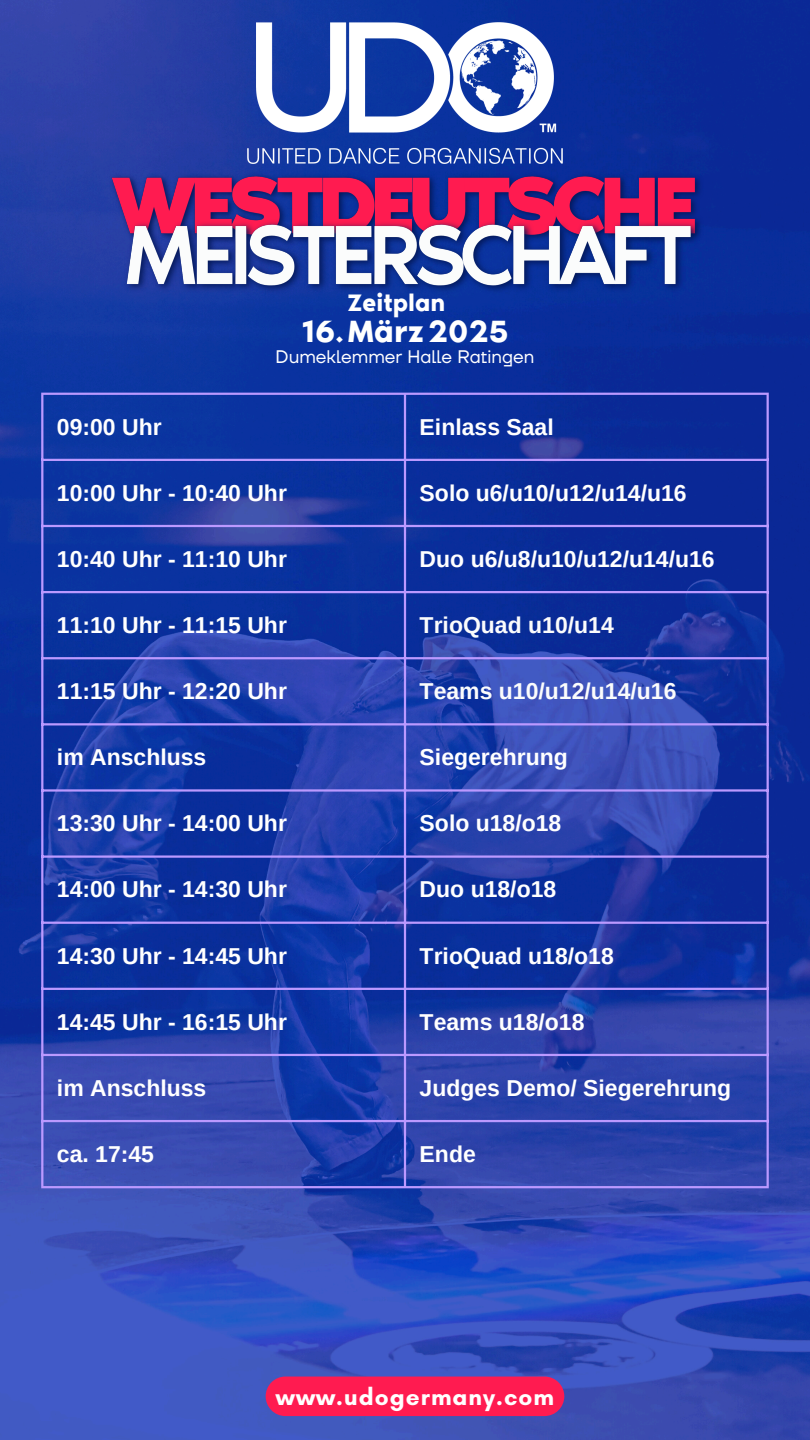
<style>
.page{position:relative;width:810px;height:1440px;background:#fff}
.page>*{position:absolute;margin:0;border:0;box-sizing:border-box;transform-origin:0 0}
.t1{font:40px "RTL Media Pro Regular";color:#fff}
.t2{font:31px "RTL Media Pro Regular";color:#fff}
.t3{font:700 24.4px "Glacial Indifference";letter-spacing:.04em;color:#fff}
.t4{font:700 23px "Arimo";color:#fff}
.t5{font:700 23px "Arimo";color:#fbfcfc}
.t6{font:18.1px "TT Firs Neue";color:#fff}
</style>
<div class="page">
<img style="left:0;top:0;width:810px;height:1440px">
<img style="left:248px;top:22px;width:314px;height:139px">
<hr style="left:41px;top:395px;width:2px;height:791px;background:#b9f">
<hr style="left:404px;top:395px;width:2px;height:791px;background:#b9f">
<hr style="left:767px;top:395px;width:2px;height:791px;background:#b9f">
<hr style="left:41px;top:393px;width:728px;height:2px;background:#b9f">
<hr style="left:41px;top:459px;width:728px;height:2px;background:#b9f">
<hr style="left:41px;top:525px;width:728px;height:2px;background:#b9f">
<hr style="left:41px;top:591px;width:728px;height:2px;background:#b9f">
<hr style="left:41px;top:657px;width:728px;height:2px;background:#b9f">
<hr style="left:41px;top:723px;width:728px;height:2px;background:#b9f">
<hr style="left:41px;top:789px;width:728px;height:3px;background:#b9f">
<hr style="left:41px;top:855px;width:728px;height:3px;background:#b9f">
<hr style="left:41px;top:922px;width:728px;height:2px;background:#b9f">
<hr style="left:41px;top:988px;width:728px;height:2px;background:#b9f">
<hr style="left:41px;top:1054px;width:728px;height:2px;background:#b9f">
<hr style="left:41px;top:1120px;width:728px;height:2px;background:#b9f">
<hr style="left:41px;top:1186px;width:728px;height:2px;background:#b9f">
<div style="left:266px;top:1377px;width:298px;height:39px;background:#ff1b50"></div>
<img style="left:105px;top:161px;width:603px;height:104px">
<img style="left:119px;top:208px;width:587px;height:114px">
<p class="t2" style="left:348px;top:289px;width:99px">Zeitplan</p>
<p class="t1" style="left:301px;top:314px;width:209px">16.März2025</p>
<p class="t6" style="left:276px;top:346px;width:260px">Dumeklemmer Halle Ratingen</p>
<p class="t4" style="left:57px;top:414px;width:106px">09:00 Uhr</p>
<p class="t4" style="left:420px;top:414px;width:136px">Einlass Saal</p>
<h4 class="t4" style="left:57px;top:480px;width:232px">10:00 Uhr - 10:40 Uhr</h4>
<h3 class="t4" style="left:420px;top:480px;width:269px">Solo u6/u10/u12/u14/u16</h3>
<p class="t4" style="left:57px;top:546px;width:232px">10:40 Uhr - 11:10 Uhr</p>
<p class="t4" style="left:420px;top:546px;width:297px">Duo u6/u8/u10/u12/u14/u16</p>
<p class="t4" style="left:57px;top:612px;width:232px">11:10 Uhr - 11:15 Uhr</p>
<p class="t5" style="left:420px;top:612px;width:196px">TrioQuad u10/u14</p>
<p class="t4" style="left:57px;top:678px;width:232px">11:15 Uhr - 12:20 Uhr</p>
<p class="t5" style="left:420px;top:678px;width:258px">Teams u10/u12/u14/u16</p>
<p class="t4" style="left:57px;top:744px;width:151px">im Anschluss</p>
<p class="t4" style="left:420px;top:744px;width:150px">Siegerehrung</p>
<p class="t4" style="left:57px;top:811px;width:232px">13:30 Uhr - 14:00 Uhr</p>
<p class="t4" style="left:420px;top:811px;width:143px">Solo u18/o18</p>
<p class="t4" style="left:57px;top:877px;width:232px">14:00 Uhr - 14:30 Uhr</p>
<p class="t4" style="left:420px;top:877px;width:138px">Duo u18/o18</p>
<p class="t4" style="left:57px;top:943px;width:232px">14:30 Uhr - 14:45 Uhr</p>
<p class="t4" style="left:420px;top:943px;width:196px">TrioQuad u18/o18</p>
<p class="t4" style="left:57px;top:1009px;width:232px">14:45 Uhr - 16:15 Uhr</p>
<p class="t4" style="left:420px;top:1009px;width:166px">Teams u18/o18</p>
<p class="t4" style="left:57px;top:1075px;width:151px">im Anschluss</p>
<p class="t4" style="left:420px;top:1075px;width:313px">Judges Demo/ Siegerehrung</p>
<p class="t4" style="left:57px;top:1141px;width:99px">ca. 17:45</p>
<p class="t4" style="left:420px;top:1141px;width:58px">Ende</p>
<p class="t3" style="left:276px;top:1382px;width:280px">www.udogermany.com</p>
</div>
